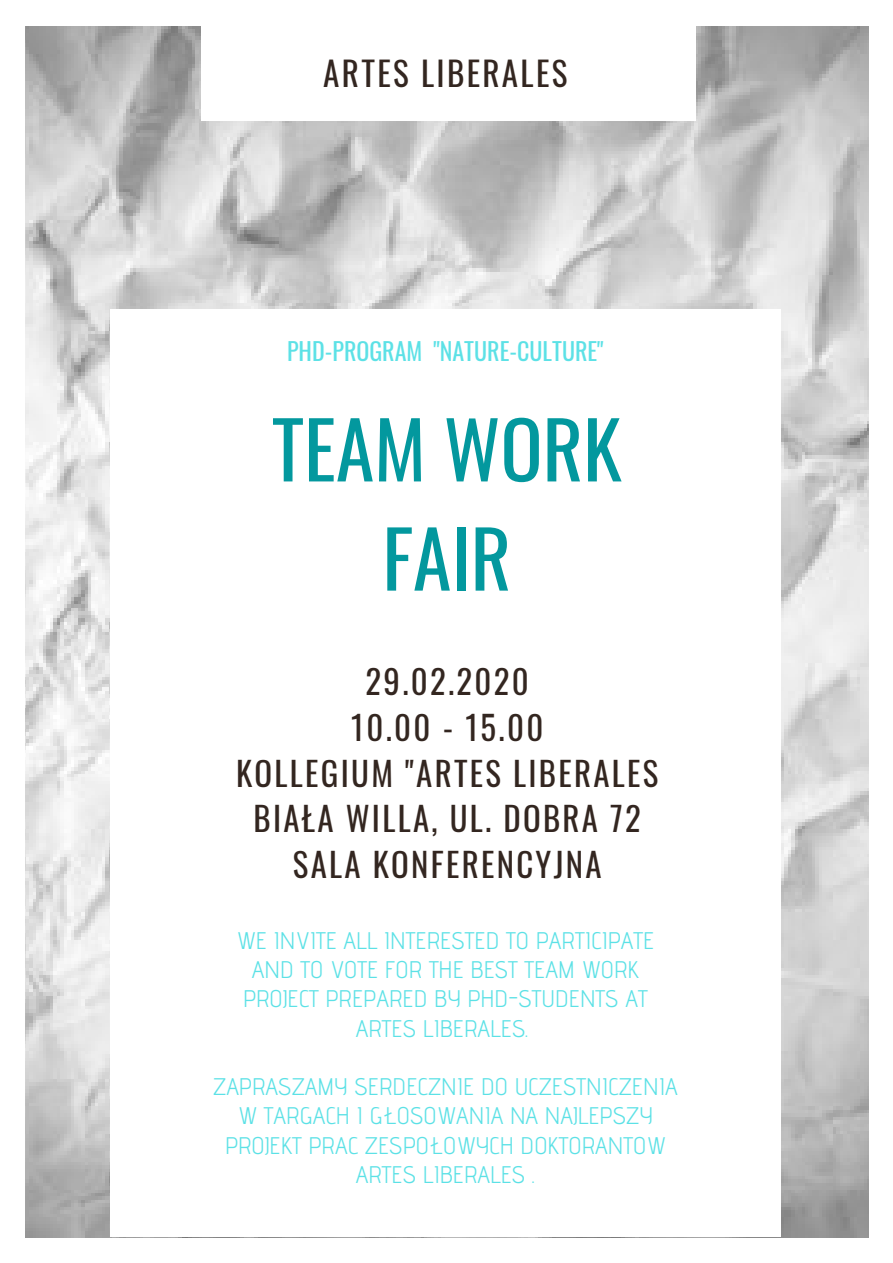
<style>
.page{position:relative;width:893px;height:1263px;background:#fff}
.page>*{position:absolute;margin:0;border:0;box-sizing:border-box;transform-origin:0 0}
.t1{font:78px/109.2px "Oswald";color:#03989e;text-align:center}
.t2{font:33.08px "Oswald";letter-spacing:.07em;color:#332620}
.t3{font:32.85px/45.8px "Oswald";letter-spacing:.07em;color:#332620;text-align:center}
.t4{font:24px/29.2px "Advent Pro";color:#5ce1e6;text-align:center}
.t5{font:24px "Oswald";color:#5ce1e6}
</style>
<div class="page">
<img style="left:25px;top:26px;width:843px;height:1211px">
<div style="left:110px;top:310px;width:670px;height:927px;background:#fff"></div>
<div style="left:201px;top:23px;width:494px;height:98px;background:#fff"></div>
<h2 class="t2" style="left:323px;top:47px;width:246px">ARTES LIBERALES</h2>
<p class="t5" style="left:287px;top:332px;width:318px">PHD-PROGRAM "NATURE-CULTURE"</p>
<h1 class="t1" style="left:272px;top:392px;width:351px">TEAM WORK<br>FAIR</h1>
<h3 class="t3" style="left:236px;top:657px;width:424px">29.02.2020<br>10.00 - 15.00<br>KOLLEGIUM "ARTES LIBERALES<br>BIAŁA WILLA, UL. DOBRA 72<br>SALA KONFERENCYJNA</h3>
<p class="t4" style="left:236px;top:925px;width:419px">WE INVITE ALL INTERESTED TO PARTICIPATE<br>AND TO VOTE FOR THE BEST TEAM WORK<br>PROJECT PREPARED BY PHD-STUDENTS AT<br>ARTES LIBERALES.</p>
<p class="t4" style="left:213px;top:1071px;width:466px">ZAPRASZAMY SERDECZNIE DO UCZESTNICZENIA W TARGACH I GŁOSOWANIA NA NAJLEPSZY PROJEKT PRAC ZESPOŁOWYCH DOKTORANTOW ARTES LIBERALES .</p>
</div>
